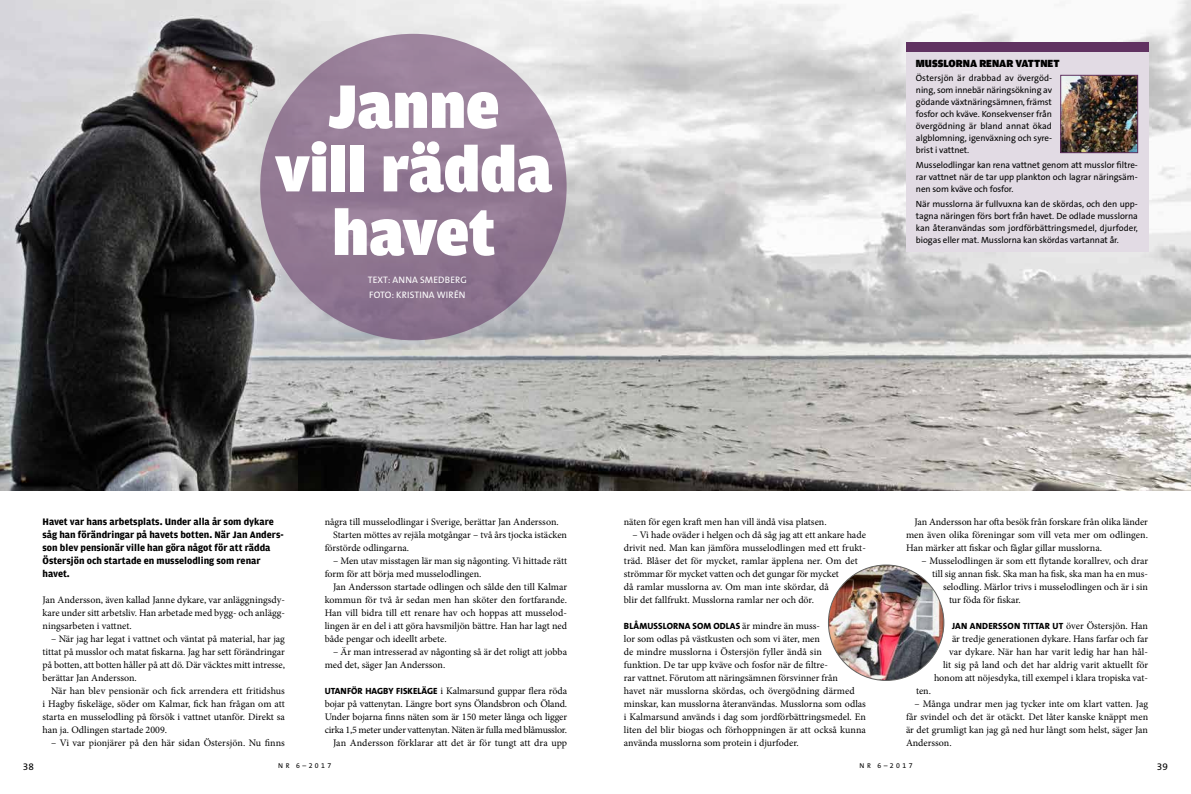
<style>
.page{position:relative;width:1191px;height:794px;background:#fff}
.page>*{position:absolute;margin:0;border:0;box-sizing:border-box;transform-origin:0 0}
.t1{font:900 65.1px/63.5px "Amplitude";color:#fff;text-align:center}
.t2{font:900 11px "Amplitude";color:#000}
.t3{font:10px/13px "Minion Pro";color:#000;text-align:justify}
.t4{font:700 10px/13px "Amplitude";color:#000}
.t5{font:10px "The Sans B W5 Plain";color:#000}
.t6{font:9.4px/14.3px "The Sans B W5 Plain";letter-spacing:.015em;color:#fff}
.t7{font:9px/12px "The Sans B W5 Plain";letter-spacing:-.01em;color:#000;text-align:justify}
.t8{font:800 9px "The Sans B W8";letter-spacing:.015em;color:#000}
.t9{font:7px "The Sans B W5 Plain";letter-spacing:.35em;color:#000}
.s1{font-family:"The Sans B W8";font-weight:800;font-size:9px}
.s2{font-family:"Minion Pro";font-weight:400;font-size:10px}
</style>
<div class="page">
<img style="left:0;top:0;width:1191px;height:490px">
<div style="left:260px;top:34px;width:306px;height:306px;background:linear-gradient(to bottom,#a087a0,#866e8a);border-radius:50%"></div>
<img style="left:828px;top:565px;width:116px;height:115px;border-radius:58px">
<div style="left:906px;top:52px;width:242px;height:200px;background:#e2dbe4"></div>
<div style="left:906px;top:43px;width:242px;height:9px;background:#603261"></div>
<img style="left:1062px;top:77px;width:73px;height:74px">
<div style="left:1060px;top:75px;width:77px;height:78px;border:1px solid #603261"></div>
<h1 class="t1" style="left:275px;top:75px;width:279px">Janne vill rädda havet</h1>
<p class="t6" style="left:368px;top:273px;width:100px">TEXT: ANNA SMEDBERG<br>FOTO: KRISTINA WIRÉN</p>
<p class="t2" style="left:916px;top:57px;width:145px">MUSSLORNA RENAR VATTNET</p>
<p class="t7" style="left:916px;top:72px;width:138px">Östersjön är drabbad av övergöd&shy;ning, som innebär näringsökning av gödande växtnäringsämnen, främst fosfor och kväve. Konsekvenser från övergödning är bland annat ökad algblomning, igenväxning och syre&shy;brist i vattnet.</p>
<p class="t7" style="left:916px;top:159px;width:223px">Musselodlingar kan rena vattnet genom att musslor filtre&shy;rar vattnet när de tar upp plankton och lagrar näringsäm&shy;nen som kväve och fosfor.</p>
<p class="t7" style="left:916px;top:198px;width:223px">När musslorna är fullvuxna kan de skördas, och den upp&shy;tagna näringen förs bort från havet. De odlade musslorna kan återanvändas som jordförbättringsmedel, djurfoder, biogas eller mat. Musslorna kan skördas vartannat år.</p>
<p class="t4" style="left:43px;top:515px;width:243px">Havet var hans arbetsplats. Under alla år som dykare såg han förändringar på havets botten. När Jan Anders&shy;son blev pensionär ville han göra något för att rädda Östersjön och startade en musselodling som renar havet.</p>
<p class="t3" style="left:43px;top:593px;width:244px">Jan Andersson, även kallad Janne dykare, var anläggningsdy&shy;kare under sitt arbetsliv. Han arbetade med bygg- och anlägg&shy;ningsarbeten i vattnet.</p>
<p class="t3" style="left:43px;top:632px;width:244px;text-indent:8px">– När jag har legat i vattnet och väntat på material, har jag tittat på musslor och matat fiskarna. Jag har sett förändringar på botten, att botten håller på att dö. Där väcktes mitt intresse, berättar Jan Andersson.</p>
<p class="t3" style="left:43px;top:684px;width:244px;text-indent:8px">När han blev pensionär och fick arrendera ett fritidshus i Hagby fiskeläge, söder om Kalmar, fick han frågan om att starta en musselodling på försök i vattnet utanför. Direkt sa han ja. Odlingen startade 2009.</p>
<p class="t3" style="left:51px;top:736px;width:235px">– Vi var pionjärer på den här sidan Östersjön. Nu finns</p>
<p class="t3" style="left:325px;top:515px;width:235px">några till musselodlingar i Sverige, berättar Jan Andersson.</p>
<p class="t3" style="left:333px;top:528px;width:235px">Starten möttes av rejäla motgångar – två års tjocka istäcken</p>
<p class="t3" style="left:325px;top:541px;width:86px">förstörde odlingarna.</p>
<p class="t3" style="left:325px;top:554px;width:244px;text-indent:8px">– Men utav misstagen lär man sig någonting. Vi hittade rätt form för att börja med musselodlingen.</p>
<p class="t3" style="left:325px;top:580px;width:244px;text-indent:8px">Jan Andersson startade odlingen och sålde den till Kalmar kommun för två år sedan men han sköter den fortfarande.<br>Han vill bidra till ett renare hav och hoppas att musselod&shy;lingen är en del i att göra havsmiljön bättre. Han har lagt ned både pengar och ideellt arbete.</p>
<p class="t3" style="left:325px;top:645px;width:244px;text-indent:8px">– Är man intresserad av någonting så är det roligt att jobba med det, säger Jan Andersson.</p>
<p class="t3" style="left:325px;top:684px;width:244px;text-align:right"><span class="s1">UTANFÖR HAGBY FISKELÄGE</span> i Kalmarsund guppar flera röda bojar på vattenytan. Längre bort syns Ölandsbron och Öland.<br>Under bojarna finns näten som är 150 meter långa och ligger cirka 1,5 meter under vattenytan. Näten är fulla med blåmusslor.<br>Jan Andersson förklarar att det är för tungt att dra upp</p>
<p class="t3" style="left:624px;top:515px;width:204px">näten för egen kraft men han vill ändå visa platsen.</p>
<p class="t3" style="left:624px;top:528px;width:243px;text-align:left;text-indent:8px">– Vi hade oväder i helgen och då såg jag att ett ankare hade drivit ned. Man kan jämföra musselodlingen med ett frukt&shy;träd. Blåser det för mycket, ramlar äpplena ner. Om det strömmar för mycket vatten och det gungar för mycket<br>då ramlar musslorna av. Om man inte skördar, då<br>blir det fallfrukt. Musslorna ramlar ner och dör.</p>
<p class="t8" style="left:624px;top:620px;width:197px">BLÅMUSSLORNA SOM ODLAS <span class="s2">är mindre än muss-</span></p>
<p class="t3" style="left:624px;top:632px;width:244px;text-align:left">lor som odlas på västkusten och som vi äter, men<br>de mindre musslorna i Östersjön fyller ändå sin<br>funktion. De tar upp kväve och fosfor när de filtre-<br>rar vattnet. Förutom att näringsämnen försvinner från<br>havet när musslorna skördas, och övergödning därmed minskar, kan musslorna återanvändas. Musslorna som odlas i Kalmarsund används i dag som jordförbättringsmedel. En liten del blir biogas och förhoppningen är att också kunna använda musslorna som protein i djurfoder.</p>
<p class="t3" style="left:906px;top:515px;width:244px;text-indent:8px">Jan Andersson har ofta besök från forskare från olika länder men även olika föreningar som vill veta mer om odlingen.<br>Han märker att fiskar och fåglar gillar musslorna.</p>
<p class="t3" style="left:921px;top:554px;width:228px">– Musselodlingen är som ett flytande korallrev, och drar</p>
<p class="t3" style="left:932px;top:567px;width:217px">till sig annan fisk. Ska man ha fisk, ska man ha en mus-</p>
<p class="t3" style="left:943px;top:580px;width:207px">selodling. Märlor trivs i musselodlingen och är i sin</p>
<p class="t3" style="left:949px;top:593px;width:73px">tur föda för fiskar.</p>
<p class="t8" style="left:952px;top:620px;width:197px">JAN ANDERSSON TITTAR UT <span class="s2">över Östersjön. Han</span></p>
<p class="t3" style="left:934px;top:632px;width:216px;text-align:right">är tredje generationen dykare. Hans farfar och far<br>var dykare. När han har varit ledig har han hål-<br>lit sig på land och det har aldrig varit aktuellt för honom att nöjesdyka, till exempel i klara tropiska vat-</p>
<p class="t3" style="left:916px;top:684px;width:16px">ten.</p>
<p class="t3" style="left:906px;top:697px;width:244px;text-indent:8px">– Många undrar men jag tycker inte om klart vatten. Jag får svindel och det är otäckt. Det låter kanske knäppt men är det grumligt kan jag gå ned hur långt som helst, säger Jan Andersson.</p>
<p class="t5" style="left:23px;top:760px;width:13px">38</p>
<p class="t9" style="left:278px;top:761px;width:55px">NR 6–2017</p>
<p class="t9" style="left:859px;top:761px;width:55px">NR 6–2017</p>
<p class="t5" style="left:1157px;top:760px;width:13px">39</p>
</div>
